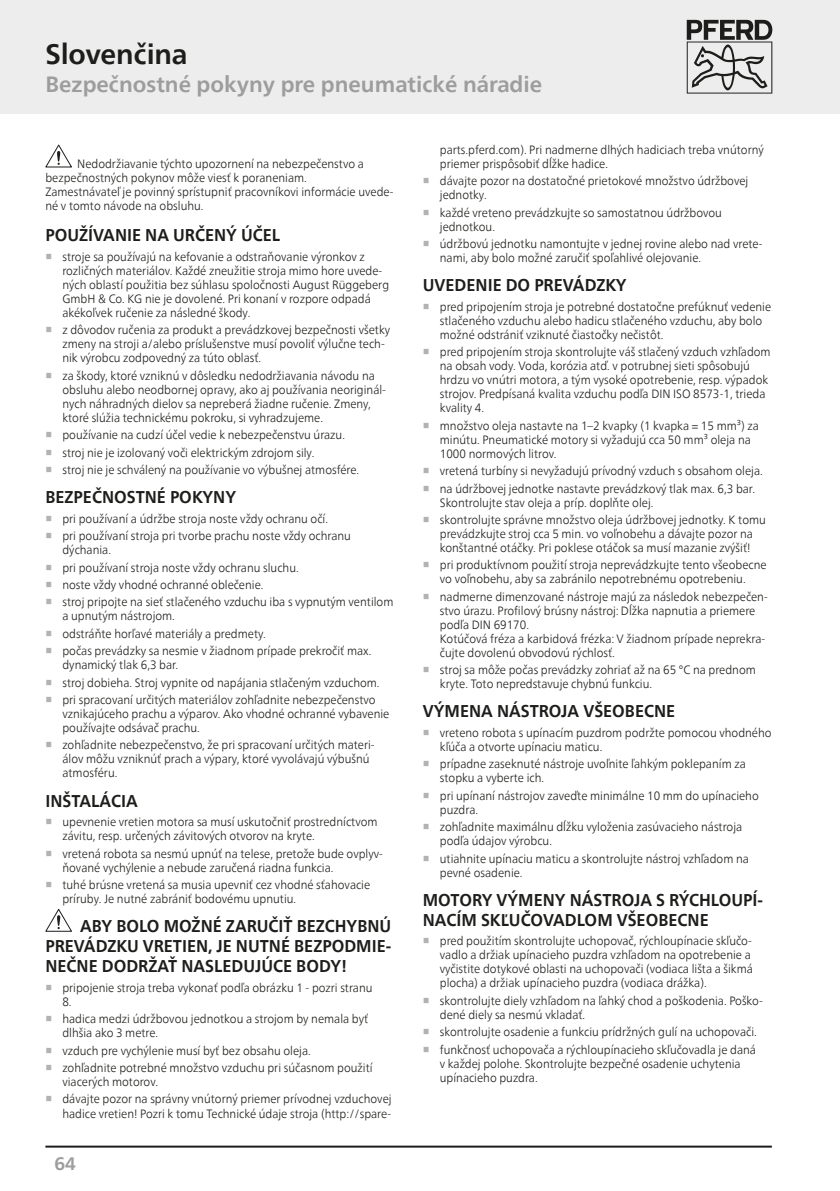
<style>
.page{position:relative;width:840px;height:1191px;background:#fff}
.page>*{position:absolute;margin:0;border:0;box-sizing:border-box;transform-origin:0 0}
.Headline{font:700 28px "Neue Frutiger World";letter-spacing:-.005em;color:#1d1d1b}
.Subhead_grau{font:700 22px "Neue Frutiger World";color:#9d9d9d}
.t1{font:700 18px "Neue Frutiger World";color:#9d9d9d}
.Copy_Head{font:700 17px/20px "Neue Frutiger World";color:#1d1d1b;text-align:justify;scale:.95 1}
.Copy{font:300 12px/14px "Neue Frutiger World";color:#1d1d1b;scale:.95 1}
.s1{font-family:"Arial Unicode MS";font-weight:700;color:#b2b2b2}
</style>
<div class="page">
<div style="left:0;top:0;width:839px;height:113px;background:#ededed"></div>
<hr style="left:839px;top:0;width:1px;height:113px;background:#ededed">
<svg style="left:45px;top:145px;width:27px;height:22px"></svg>
<svg style="left:45px;top:909px;width:27px;height:22px"></svg>
<svg style="left:686px;top:20px;width:85px;height:74px"></svg>
<hr style="left:45px;top:1145px;width:726px;height:2px;background:#1d1d1b">
<p class="Headline" style="left:45px;top:29px;width:144px">Slovenčina</p>
<p class="Subhead_grau" style="left:45px;top:65px;width:498px">Bezpečnostné pokyny pre pneumatické náradie</p>
<p class="Copy" style="left:45px;top:157px;width:368px;text-indent:32px">Nedodržiavanie týchto upozornení na nebezpečenstvo a bezpečnostných pokynov môže viesť k poraneniam.<br>Zamestnávateľ je povinný sprístupniť pracovníkovi informácie uvede&shy;né v tomto návode na obsluhu.</p>
<p class="Copy_Head" style="left:45px;top:225px;width:248px">POUŽÍVANIE NA URČENÝ ÚČEL</p>
<p class="Copy" style="left:62px;top:250px;width:345px;text-indent:-17px"><span class="s1">■</span> stroje sa používajú na kefovanie a odstraňovanie výronkov z rozličných materiálov. Každé zneužitie stroja mimo hore uvede&shy;ných oblastí použitia bez súhlasu spoločnosti August Rüggeberg GmbH &amp; Co. KG nie je dovolené. Pri konaní v rozpore odpadá akékoľvek ručenie za následné škody.</p>
<p class="Copy" style="left:62px;top:323px;width:346px;text-indent:-17px"><span class="s1">■</span> z dôvodov ručenia za produkt a prevádzkovej bezpečnosti všetky zmeny na stroji a/alebo príslušenstve musí povoliť výlučne tech&shy;nik výrobcu zodpovedný za túto oblasť.</p>
<p class="Copy" style="left:62px;top:369px;width:342px;text-indent:-17px"><span class="s1">■</span> za škody, ktoré vzniknú v dôsledku nedodržiavania návodu na obsluhu alebo neodbornej opravy, ako aj používania neoriginál&shy;nych náhradných dielov sa nepreberá žiadne ručenie. Zmeny, ktoré slúžia technickému pokroku, si vyhradzujeme.</p>
<p class="Copy" style="left:45px;top:428px;width:317px"><span class="s1">■</span> používanie na cudzí účel vedie k nebezpečenstvu úrazu.</p>
<p class="Copy" style="left:45px;top:445px;width:284px"><span class="s1">■</span> stroj nie je izolovaný voči elektrickým zdrojom sily.</p>
<p class="Copy" style="left:45px;top:463px;width:332px"><span class="s1">■</span> stroj nie je schválený na používanie vo výbušnej atmosfére.</p>
<p class="Copy_Head" style="left:45px;top:487px;width:202px">BEZPEČNOSTNÉ POKYNY</p>
<p class="Copy" style="left:45px;top:511px;width:299px"><span class="s1">■</span> pri používaní a údržbe stroja noste vždy ochranu očí.</p>
<p class="Copy" style="left:62px;top:529px;width:305px;text-indent:-17px"><span class="s1">■</span> pri používaní stroja pri tvorbe prachu noste vždy ochranu dýchania.</p>
<p class="Copy" style="left:45px;top:560px;width:268px"><span class="s1">■</span> pri používaní stroja noste vždy ochranu sluchu.</p>
<p class="Copy" style="left:45px;top:578px;width:231px"><span class="s1">■</span> noste vždy vhodné ochranné oblečenie.</p>
<p class="Copy" style="left:62px;top:595px;width:350px;text-indent:-17px"><span class="s1">■</span> stroj pripojte na sieť stlačeného vzduchu iba s vypnutým ventilom a upnutým nástrojom.</p>
<p class="Copy" style="left:45px;top:626px;width:233px"><span class="s1">■</span> odstráňte horľavé materiály a predmety.</p>
<p class="Copy" style="left:62px;top:644px;width:326px;text-indent:-17px"><span class="s1">■</span> počas prevádzky sa nesmie v žiadnom prípade prekročiť max. dynamický tlak 6,3 bar.</p>
<p class="Copy" style="left:45px;top:675px;width:353px"><span class="s1">■</span> stroj dobieha. Stroj vypnite od napájania stlačeným vzduchom.</p>
<p class="Copy" style="left:62px;top:693px;width:345px;text-indent:-17px"><span class="s1">■</span> pri spracovaní určitých materiálov zohľadnite nebezpečenstvo vznikajúceho prachu a výparov. Ako vhodné ochranné vybavenie používajte odsávač prachu.</p>
<p class="Copy" style="left:62px;top:738px;width:330px;text-indent:-17px"><span class="s1">■</span> zohľadnite nebezpečenstvo, že pri spracovaní určitých materi&shy;álov môžu vzniknúť prach a výpary, ktoré vyvolávajú výbušnú atmosféru.</p>
<p class="Copy_Head" style="left:45px;top:790px;width:99px">INŠTALÁCIA</p>
<p class="Copy" style="left:62px;top:815px;width:333px;text-indent:-17px"><span class="s1">■</span> upevnenie vretien motora sa musí uskutočniť prostredníctvom závitu, resp. určených závitových otvorov na kryte.</p>
<p class="Copy" style="left:62px;top:846px;width:339px;text-indent:-17px"><span class="s1">■</span> vretená robota sa nesmú upnúť na telese, pretože bude ovplyv&shy;ňované vychýlenie a nebude zaručená riadna funkcia.</p>
<p class="Copy" style="left:62px;top:878px;width:325px;text-indent:-17px"><span class="s1">■</span> tuhé brúsne vretená sa musia upevniť cez vhodné sťahovacie príruby. Je nutné zabrániť bodovému upnutiu.</p>
<p class="Copy_Head" style="left:45px;top:916px;width:365px;text-indent:35px">ABY BOLO MOŽNÉ ZARUČIŤ BEZCHYBNÚ PREVÁDZKU VRETIEN, JE NUTNÉ BEZPODMIE-NEČNE DODRŽAŤ NASLEDUJÚCE BODY!</p>
<p class="Copy" style="left:62px;top:980px;width:328px;text-indent:-17px"><span class="s1">■</span> pripojenie stroja treba vykonať podľa obrázku 1 - pozri stranu<br>8.</p>
<p class="Copy" style="left:62px;top:1012px;width:323px;text-indent:-17px"><span class="s1">■</span> hadica medzi údržbovou jednotkou a strojom by nemala byť dlhšia ako 3 metre.</p>
<p class="Copy" style="left:45px;top:1043px;width:281px"><span class="s1">■</span> vzduch pre vychýlenie musí byť bez obsahu oleja.</p>
<p class="Copy" style="left:62px;top:1061px;width:328px;text-indent:-17px"><span class="s1">■</span> zohľadnite potrebné množstvo vzduchu pri súčasnom použití viacerých motorov.</p>
<p class="Copy" style="left:45px;top:1092px;width:366px;text-align:right"><span class="s1">■</span> dávajte pozor na správny vnútorný priemer prívodnej vzduchovej hadice vretien! Pozri k tomu Technické údaje stroja (http://spare-</p>
<h3 class="t1" style="left:54px;top:1147px;width:23px">64</h3>
<p class="Copy" style="left:439px;top:143px;width:342px">parts.pferd.com). Pri nadmerne dlhých hadiciach treba vnútorný priemer prispôsobiť dĺžke hadice.</p>
<p class="Copy" style="left:439px;top:174px;width:326px;text-indent:-17px"><span class="s1">■</span> dávajte pozor na dostatočné prietokové množstvo údržbovej jednotky.</p>
<p class="Copy" style="left:439px;top:206px;width:298px;text-indent:-17px"><span class="s1">■</span> každé vreteno prevádzkujte so samostatnou údržbovou jednotkou.</p>
<p class="Copy" style="left:439px;top:237px;width:341px;text-indent:-17px"><span class="s1">■</span> údržbovú jednotku namontujte v jednej rovine alebo nad vrete&shy;nami, aby bolo možné zaručiť spoľahlivé olejovanie.</p>
<p class="Copy_Head" style="left:422px;top:275px;width:216px">UVEDENIE DO PREVÁDZKY</p>
<p class="Copy" style="left:439px;top:300px;width:350px;text-indent:-17px"><span class="s1">■</span> pred pripojením stroja je potrebné dostatočne prefúknuť vedenie stlačeného vzduchu alebo hadicu stlačeného vzduchu, aby bolo možné odstrániť vziknuté čiastočky nečistôt.</p>
<p class="Copy" style="left:439px;top:345px;width:349px;text-indent:-17px"><span class="s1">■</span> pred pripojením stroja skontrolujte váš stlačený vzduch vzhľadom na obsah vody. Voda, korózia atď. v potrubnej sieti spôsobujú hrdzu vo vnútri motora, a tým vysoké opotrebenie, resp. výpadok strojov. Predpísaná kvalita vzduchu podľa DIN ISO 8573-1, trieda kvality 4.</p>
<p class="Copy" style="left:439px;top:418px;width:337px;text-indent:-17px"><span class="s1">■</span> množstvo oleja nastavte na 1–2 kvapky (1 kvapka = 15 mm³) za minútu. Pneumatické motory si vyžadujú cca 50 mm³ oleja na<br>1000 normových litrov.</p>
<p class="Copy" style="left:422px;top:464px;width:359px"><span class="s1">■</span> vretená turbíny si nevyžadujú prívodný vzduch s obsahom oleja.</p>
<p class="Copy" style="left:439px;top:481px;width:333px;text-indent:-17px"><span class="s1">■</span> na údržbovej jednotke nastavte prevádzkový tlak max. 6,3 bar.<br>Skontrolujte stav oleja a príp. doplňte olej.</p>
<p class="Copy" style="left:422px;top:513px;width:362px;text-align:center"><span class="s1">■</span> skontrolujte správne množstvo oleja údržbovej jednotky. K tomu prevádzkujte stroj cca 5 min. vo voľnobehu a dávajte pozor na konštantné otáčky. Pri poklese otáčok sa musí mazanie zvýšiť!</p>
<p class="Copy" style="left:422px;top:558px;width:363px;text-align:center"><span class="s1">■</span> pri produktívnom použití stroja neprevádzkujte tento všeobecne vo voľnobehu, aby sa zabránilo nepotrebnému opotrebeniu.</p>
<p class="Copy" style="left:439px;top:589px;width:346px;text-indent:-17px"><span class="s1">■</span> nadmerne dimenzované nástroje majú za následok nebezpečen&shy;stvo úrazu. Profilový brúsny nástroj: Dĺžka napnutia a priemere podľa DIN 69170.<br>Kotúčová fréza a karbidová frézka: V žiadnom prípade neprekra&shy;čujte dovolenú obvodovú rýchlosť.</p>
<p class="Copy" style="left:439px;top:663px;width:334px;text-indent:-17px"><span class="s1">■</span> stroj sa môže počas prevádzky zohriať až na 65 °C na prednom kryte. Toto nepredstavuje chybnú funkciu.</p>
<p class="Copy_Head" style="left:422px;top:701px;width:267px">VÝMENA NÁSTROJA VŠEOBECNE</p>
<p class="Copy" style="left:439px;top:726px;width:350px;text-indent:-17px"><span class="s1">■</span> vreteno robota s upínacím puzdrom podržte pomocou vhodného kľúča a otvorte upínaciu maticu.</p>
<p class="Copy" style="left:439px;top:757px;width:323px;text-indent:-17px"><span class="s1">■</span> prípadne zaseknuté nástroje uvoľnite ľahkým poklepaním za stopku a vyberte ich.</p>
<p class="Copy" style="left:439px;top:788px;width:337px;text-indent:-17px"><span class="s1">■</span> pri upínaní nástrojov zaveďte minimálne 10 mm do upínacieho puzdra.</p>
<p class="Copy" style="left:439px;top:820px;width:319px;text-indent:-17px"><span class="s1">■</span> zohľadnite maximálnu dĺžku vyloženia zasúvacieho nástroja podľa údajov výrobcu.</p>
<p class="Copy" style="left:439px;top:851px;width:326px;text-indent:-17px"><span class="s1">■</span> utiahnite upínaciu maticu a skontrolujte nástroj vzhľadom na pevné osadenie.</p>
<p class="Copy_Head" style="left:422px;top:889px;width:359px">MOTORY VÝMENY NÁSTROJA S RÝCHLOUPÍ-<br>NACÍM SKĽUČOVADLOM VŠEOBECNE</p>
<p class="Copy" style="left:439px;top:934px;width:331px;text-indent:-17px"><span class="s1">■</span> pred použitím skontrolujte uchopovač, rýchloupínacie skľučo&shy;vadlo a držiak upínacieho puzdra vzhľadom na opotrebenie a vyčistite dotykové oblasti na uchopovači (vodiaca lišta a šikmá plocha) a držiak upínacieho puzdra (vodiaca drážka).</p>
<p class="Copy" style="left:439px;top:993px;width:341px;text-indent:-17px"><span class="s1">■</span> skontrolujte diely vzhľadom na ľahký chod a poškodenia. Poško&shy;dené diely sa nesmú vkladať.</p>
<p class="Copy" style="left:422px;top:1025px;width:353px"><span class="s1">■</span> skontrolujte osadenie a funkciu prídržných gulí na uchopovači.</p>
<p class="Copy" style="left:439px;top:1042px;width:334px;text-indent:-17px"><span class="s1">■</span> funkčnosť uchopovača a rýchloupínacieho skľučovadla je daná v každej polohe. Skontrolujte bezpečné osadenie uchytenia upínacieho puzdra.</p>
</div>
